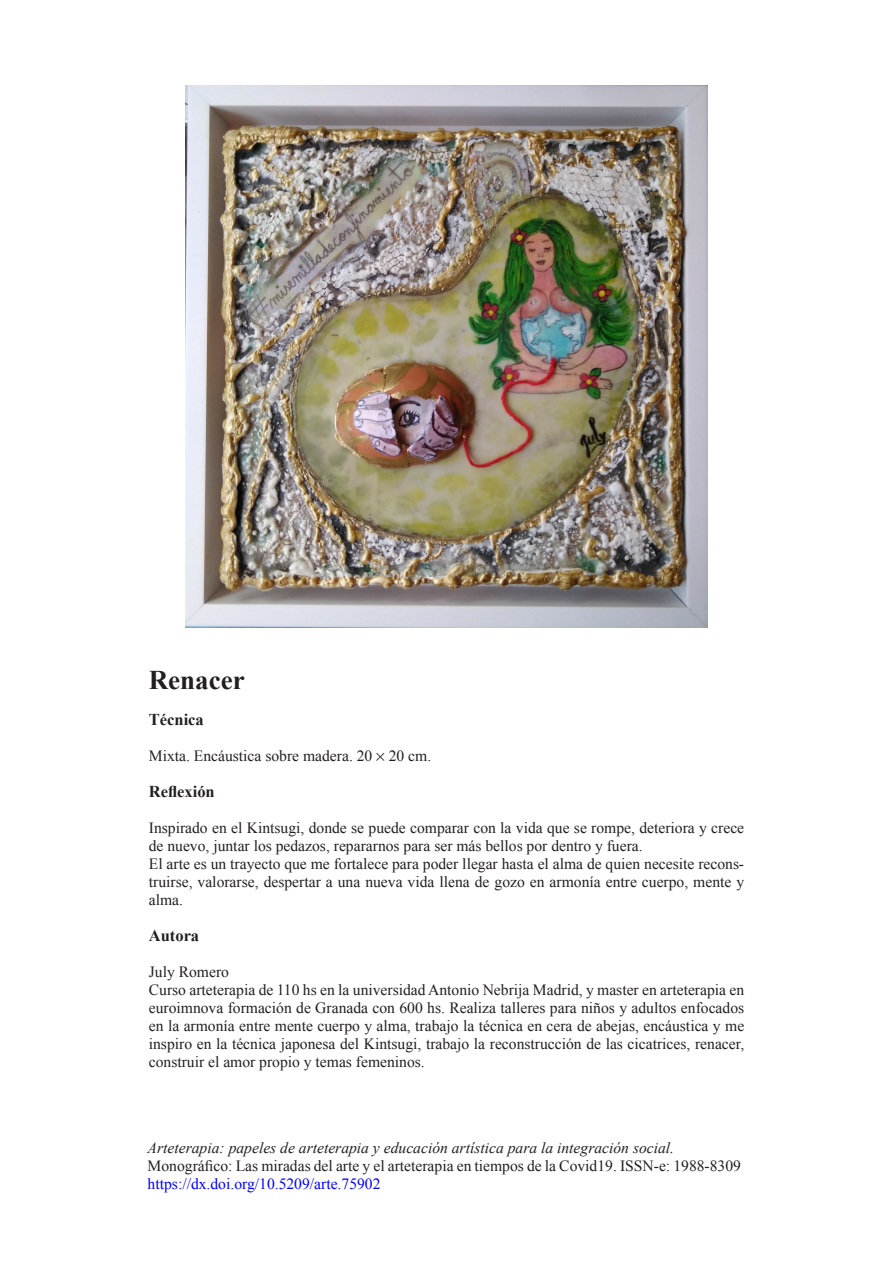
<style>
.page{position:relative;width:893px;height:1263px;background:#fff}
.page>*{position:absolute;margin:0;border:0;box-sizing:border-box;transform-origin:0 0}
.t1{font:700 27px "Times New Roman";color:#231f20}
.t2{font:700 16.5px "Times New Roman";color:#231f20}
.t3{font:15.6px/18px "Times New Roman";color:#231f20}
.t4{font:italic 15.6px "Times New Roman";color:#231f20}
.t5{font:15.6px "Times New Roman";color:#00f}
.s1{font-family:"Anaya Math 1"}
</style>
<div class="page">
<img style="left:185px;top:85px;width:523px;height:542px">
<h1 class="t1" style="left:149px;top:662px;width:97px">Renacer</h1>
<p class="t2" style="left:149px;top:708px;width:56px">Técnica</p>
<p class="t3" style="left:149px;top:747px;width:284px">Mixta. Encáustica sobre madera. 20 <span class="s1">Ò</span> 20 cm.</p>
<p class="t2" style="left:149px;top:780px;width:67px">Reflexión</p>
<p class="t3" style="left:149px;top:818px;width:597px">Inspirado en el Kintsugi, donde se puede comparar con la vida que se rompe, deteriora y crece de nuevo, juntar los pedazos, repararnos para ser más bellos por dentro y fuera.<br>El arte es un trayecto que me fortalece para poder llegar hasta el alma de quien necesite recons&shy;truirse, valorarse, despertar a una nueva vida llena de gozo en armonía entre cuerpo, mente y alma.</p>
<p class="t2" style="left:149px;top:924px;width:52px">Autora</p>
<p class="t3" style="left:149px;top:962px;width:597px">July Romero<br>Curso arteterapia de 110 hs en la universidad Antonio Nebrija Madrid, y master en arteterapia en euroimnova formación de Granada con 600 hs. Realiza talleres para niños y adultos enfocados en la armonía entre mente cuerpo y alma, trabajo la técnica en cera de abejas, encáustica y me inspiro en la técnica japonesa del Kintsugi, trabajo la reconstrucción de las cicatrices, renacer, construir el amor propio y temas femeninos.</p>
<p class="t4" style="left:148px;top:1136px;width:528px">Arteterapia: papeles de arteterapia y educación artística para la integración social.</p>
<p class="t3" style="left:148px;top:1156px;width:595px">Monográfico: Las miradas del arte y el arteterapia en tiempos de la Covid19. ISSN-e: 1988-8309</p>
<p class="t5" style="left:148px;top:1173px;width:234px">https://dx.doi.org/10.5209/arte.75902</p>
</div>
